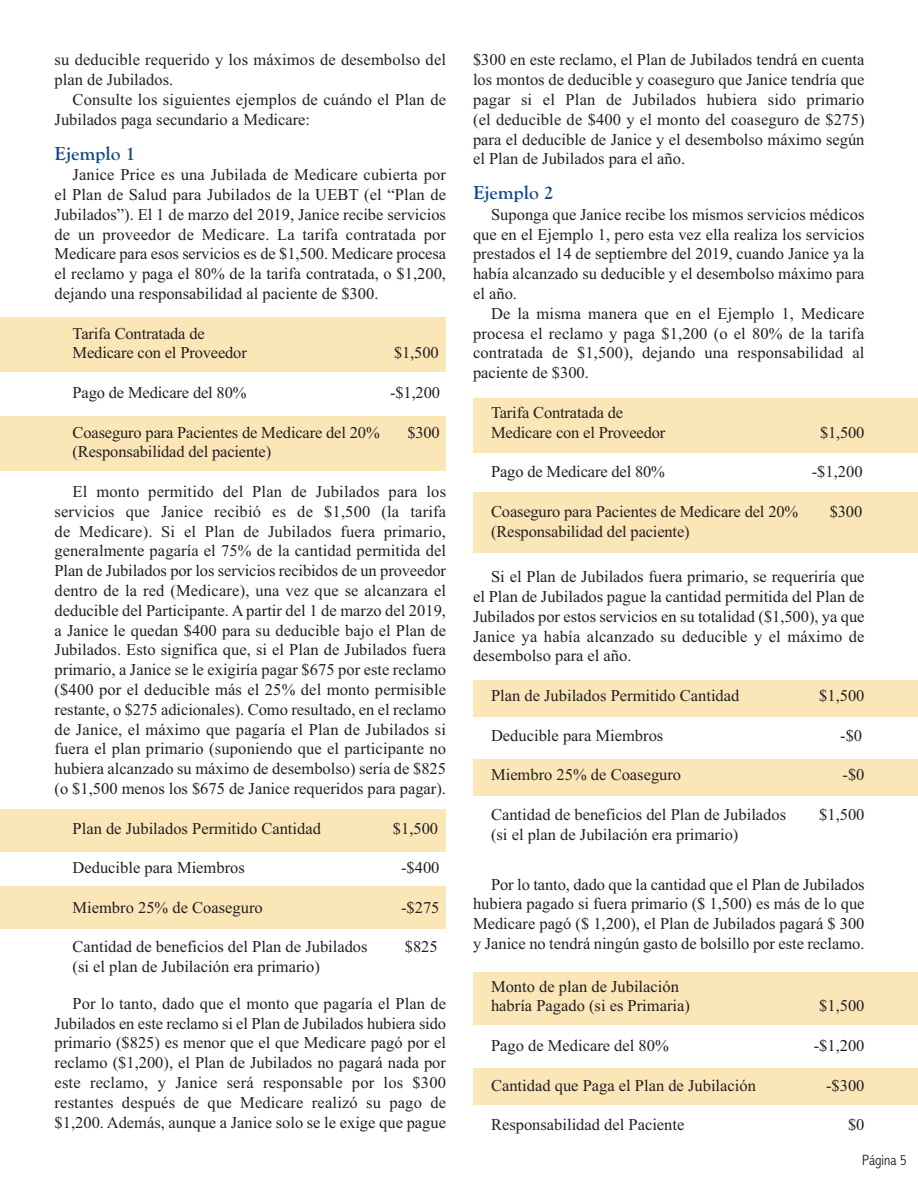
<style>
.page{position:relative;width:918px;height:1188px;background:#fff}
.page>*{position:absolute;margin:0;border:0;box-sizing:border-box;transform-origin:0 0}
.t1{font:700 19.5px "Goudy Old Style T";color:#124888}
.t2{font:16.5px/19.8px "Times New Roman";color:#231f20;text-align:justify}
.t3{font:300 condensed 15px "Abadi";color:#231f20}
</style>
<div class="page">
<div style="left:473px;top:398px;width:445px;height:54px;background:#fbe6b8"></div>
<div style="left:473px;top:492px;width:445px;height:61px;background:#fbe6b8"></div>
<div style="left:473px;top:681px;width:445px;height:36px;background:#fbe6b8"></div>
<div style="left:473px;top:759px;width:445px;height:37px;background:#fbe6b8"></div>
<div style="left:473px;top:973px;width:445px;height:52px;background:#fbe6b8"></div>
<div style="left:473px;top:1068px;width:445px;height:36px;background:#fbe6b8"></div>
<div style="left:1px;top:809px;width:445px;height:42px;background:#fbe6b8"></div>
<div style="left:1px;top:887px;width:445px;height:42px;background:#fbe6b8"></div>
<div style="left:1px;top:318px;width:445px;height:54px;background:#fbe6b8"></div>
<div style="left:1px;top:416px;width:445px;height:54px;background:#fbe6b8"></div>
<p class="t2" style="left:55px;top:50px;width:393px">su deducible requerido y los máximos de desembolso del plan de Jubilados.</p>
<p class="t2" style="left:55px;top:89px;width:393px;text-indent:18px">Consulte los siguientes ejemplos de cuándo el Plan de<br>Jubilados paga secundario a Medicare:</p>
<p class="t1" style="left:55px;top:142px;width:82px">Ejemplo 1</p>
<p class="t2" style="left:55px;top:165px;width:393px;text-indent:18px">Janice Price es una Jubilada de Medicare cubierta por el Plan de Salud para Jubilados de la UEBT (el “Plan de Jubilados”). El 1 de marzo del 2019, Janice recibe servicios de un proveedor de Medicare. La tarifa contratada por Medicare para esos servicios es de $1,500. Medicare procesa el reclamo y paga el 80% de la tarifa contratada, o $1,200, dejando una responsabilidad al paciente de $300.</p>
<p class="t2" style="left:73px;top:323px;width:176px">Tarifa Contratada de<br>Medicare con el Proveedor</p>
<p class="t2" style="left:394px;top:343px;width:46px">$1,500</p>
<p class="t2" style="left:73px;top:382px;width:175px">Pago de Medicare del 80%</p>
<p class="t2" style="left:390px;top:382px;width:51px">-$1,200</p>
<p class="t2" style="left:73px;top:422px;width:309px">Coaseguro para Pacientes de Medicare del 20%</p>
<p class="t2" style="left:407px;top:422px;width:34px">$300</p>
<p class="t2" style="left:73px;top:442px;width:200px">(Responsabilidad del paciente)</p>
<p class="t2" style="left:55px;top:481px;width:393px;text-indent:18px">El monto permitido del Plan de Jubilados para los servicios que Janice recibió es de $1,500 (la tarifa de Medicare). Si el Plan de Jubilados fuera primario, generalmente pagaría el 75% de la cantidad permitida del Plan de Jubilados por los servicios recibidos de un proveedor dentro de la red (Medicare), una vez que se alcanzara el deducible del Participante. A partir del 1 de marzo del 2019, a Janice le quedan $400 para su deducible bajo el Plan de Jubilados. Esto significa que, si el Plan de Jubilados fuera primario, a Janice se le exigiría pagar $675 por este reclamo ($400 por el deducible más el 25% del monto permisible restante, o $275 adicionales). Como resultado, en el reclamo de Janice, el máximo que pagaría el Plan de Jubilados si fuera el plan primario (suponiendo que el participante no hubiera alcanzado su máximo de desembolso) sería de $825 (o $1,500 menos los $675 de Janice requeridos para pagar).</p>
<p class="t2" style="left:73px;top:818px;width:250px">Plan de Jubilados Permitido Cantidad</p>
<p class="t2" style="left:393px;top:818px;width:47px">$1,500</p>
<p class="t2" style="left:73px;top:858px;width:174px">Deducible para Miembros</p>
<p class="t2" style="left:401px;top:858px;width:40px">-$400</p>
<p class="t2" style="left:73px;top:897px;width:192px">Miembro 25% de Coaseguro</p>
<p class="t2" style="left:401px;top:897px;width:40px">-$275</p>
<p class="t2" style="left:73px;top:937px;width:297px">Cantidad de beneficios del Plan de Jubilados</p>
<p class="t2" style="left:405px;top:937px;width:34px">$825</p>
<p class="t2" style="left:73px;top:957px;width:249px">(si el plan de Jubilación era primario)</p>
<p class="t2" style="left:55px;top:993px;width:393px;text-indent:18px">Por lo tanto, dado que el monto que pagaría el Plan de Jubilados en este reclamo si el Plan de Jubilados hubiera sido primario ($825) es menor que el que Medicare pagó por el reclamo ($1,200), el Plan de Jubilados no pagará nada por este reclamo, y Janice será responsable por los $300 restantes después de que Medicare realizó su pago de $1,200. Además, aunque a Janice solo se le exige que pague</p>
<p class="t2" style="left:473px;top:50px;width:393px">$300 en este reclamo, el Plan de Jubilados tendrá en cuenta los montos de deducible y coaseguro que Janice tendría que pagar si el Plan de Jubilados hubiera sido primario (el deducible de $400 y el monto del coaseguro de $275) para el deducible de Janice y el desembolso máximo según el Plan de Jubilados para el año.</p>
<p class="t1" style="left:473px;top:181px;width:82px">Ejemplo 2</p>
<p class="t2" style="left:473px;top:204px;width:393px;text-indent:18px">Suponga que Janice recibe los mismos servicios médicos que en el Ejemplo 1, pero esta vez ella realiza los servicios prestados el 14 de septiembre del 2019, cuando Janice ya la había alcanzado su deducible y el desembolso máximo para el año.</p>
<p class="t2" style="left:473px;top:303px;width:393px;text-indent:18px">De la misma manera que en el Ejemplo 1, Medicare procesa el reclamo y paga $1,200 (o el 80% de la tarifa contratada de $1,500), dejando una responsabilidad al paciente de $300.</p>
<p class="t2" style="left:491px;top:402px;width:176px">Tarifa Contratada de<br>Medicare con el Proveedor</p>
<p class="t2" style="left:820px;top:422px;width:46px">$1,500</p>
<p class="t2" style="left:491px;top:462px;width:175px">Pago de Medicare del 80%</p>
<p class="t2" style="left:812px;top:462px;width:52px">-$1,200</p>
<p class="t2" style="left:491px;top:501px;width:309px">Coaseguro para Pacientes de Medicare del 20%</p>
<p class="t2" style="left:830px;top:501px;width:34px">$300</p>
<p class="t2" style="left:491px;top:521px;width:200px">(Responsabilidad del paciente)</p>
<p class="t2" style="left:473px;top:567px;width:393px;text-indent:18px">Si el Plan de Jubilados fuera primario, se requeriría que el Plan de Jubilados pague la cantidad permitida del Plan de Jubilados por estos servicios en su totalidad ($1,500), ya que Janice ya había alcanzado su deducible y el máximo de desembolso para el año.</p>
<p class="t2" style="left:491px;top:685px;width:250px">Plan de Jubilados Permitido Cantidad</p>
<p class="t2" style="left:819px;top:685px;width:47px">$1,500</p>
<p class="t2" style="left:491px;top:725px;width:174px">Deducible para Miembros</p>
<p class="t2" style="left:840px;top:725px;width:23px">-$0</p>
<p class="t2" style="left:491px;top:765px;width:192px">Miembro 25% de Coaseguro</p>
<p class="t2" style="left:843px;top:765px;width:23px">-$0</p>
<p class="t2" style="left:491px;top:804px;width:297px">Cantidad de beneficios del Plan de Jubilados</p>
<p class="t2" style="left:819px;top:804px;width:47px">$1,500</p>
<p class="t2" style="left:491px;top:824px;width:249px">(si el plan de Jubilación era primario)</p>
<p class="t2" style="left:473px;top:874px;width:393px;text-indent:18px">Por lo tanto, dado que la cantidad que el Plan de Jubilados hubiera pagado si fuera primario ($ 1,500) es más de lo que Medicare pagó ($ 1,200), el Plan de Jubilados pagará $ 300 y Janice no tendrá ningún gasto de bolsillo por este reclamo.</p>
<p class="t2" style="left:491px;top:976px;width:200px">Monto de plan de Jubilación habría Pagado (si es Primaria)</p>
<p class="t2" style="left:819px;top:996px;width:47px">$1,500</p>
<p class="t2" style="left:491px;top:1035px;width:179px">Pago de Medicare del 80%</p>
<p class="t2" style="left:814px;top:1035px;width:52px">-$1,200</p>
<p class="t2" style="left:491px;top:1075px;width:266px">Cantidad que Paga el Plan de Jubilación</p>
<p class="t2" style="left:826px;top:1075px;width:40px">-$300</p>
<p class="t2" style="left:491px;top:1115px;width:195px">Responsabilidad del Paciente</p>
<p class="t2" style="left:848px;top:1115px;width:18px">$0</p>
<p class="t3" style="left:862px;top:1151px;width:46px">Página 5</p>
</div>
